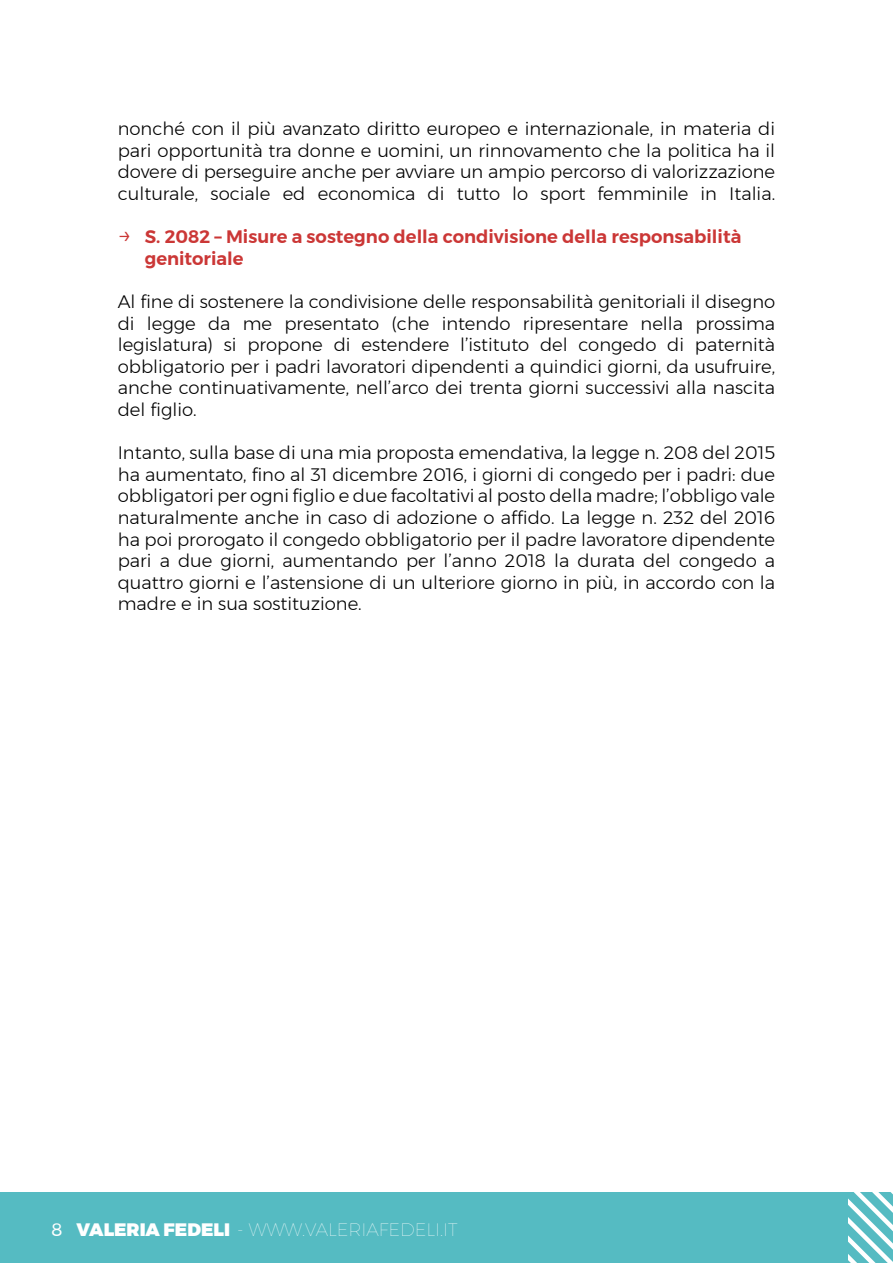
<style>
.page{position:relative;width:893px;height:1263px;background:#fff}
.page>*{position:absolute;margin:0;border:0;box-sizing:border-box;transform-origin:0 0}
.t1{font:300 18px/21.6px "Montserrat";color:#000;text-align:justify}
.t2{font:600 18px/21.6px "Montserrat";color:#cb3736}
.t3{font:100 18px "Montserrat";color:#fff}
.s1{font-weight:300;font-size:24px}
.s2{font-weight:400}
.s3{font-weight:900}
</style>
<div class="page">
<div style="left:0;top:1193px;width:893px;height:70px;background:#55bbc2"></div>
<svg style="left:848px;top:1192px;width:45px;height:71px"></svg>
<p class="t1" style="left:118px;top:118px;width:659px">nonché con il più avanzato diritto europeo e internazionale, in materia di pari opportunità tra donne e uomini, un rinnovamento che la politica ha il dovere di perseguire anche per avviare un ampio percorso di valorizzazione culturale, sociale ed economica di tutto lo sport femminile in Italia.</p>
<p class="t2" style="left:145px;top:226px;width:598px;text-indent:-27px"><span class="s1">→</span> S. 2082 – Misure a sostegno della condivisione della responsabilità genitoriale</p>
<p class="t1" style="left:118px;top:291px;width:659px">Al fine di sostenere la condivisione delle responsabilità genitoriali il disegno di legge da me presentato (che intendo ripresentare nella prossima legislatura) si propone di estendere l’istituto del congedo di paternità obbligatorio per i padri lavoratori dipendenti a quindici giorni, da usufruire, anche continuativamente, nell’arco dei trenta giorni successivi alla nascita del figlio.</p>
<p class="t1" style="left:118px;top:442px;width:659px">Intanto, sulla base di una mia proposta emendativa, la legge n. 208 del 2015 ha aumentato, fino al 31 dicembre 2016, i giorni di congedo per i padri: due obbligatori per ogni figlio e due facoltativi al posto della madre; l’obbligo vale naturalmente anche in caso di adozione o affido. La legge n. 232 del 2016 ha poi prorogato il congedo obbligatorio per il padre lavoratore dipendente pari a due giorni, aumentando per l’anno 2018 la durata del congedo a quattro giorni e l’astensione di un ulteriore giorno in più, in accordo con la madre e in sua sostituzione.</p>
<p class="t3" style="left:51px;top:1216px;width:408px"><span class="s2">8</span> <span class="s3">VALERIA FEDELI</span> - WWW.VALERIAFEDELI.IT</p>
</div>
